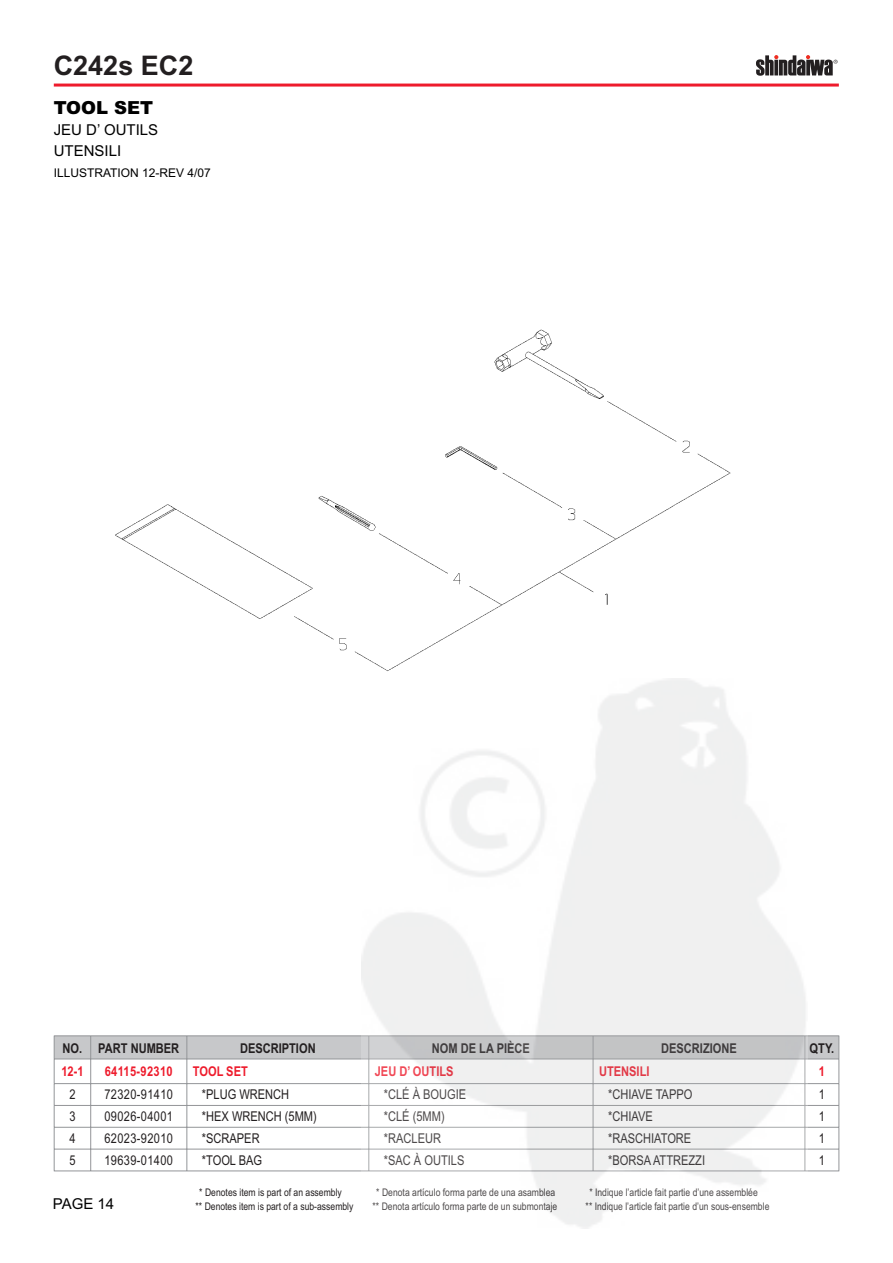
<style>
.page{position:relative;width:893px;height:1263px;background:#fff}
.page>*{position:absolute;margin:0;border:0;box-sizing:border-box;transform-origin:0 0}
.t1{font:700 27px "Arial";color:#231f20}
.t2{font:900 18px "Arial";color:#000}
.t3{font:15px/21px "Arial";color:#000}
.t4{font:13.5px "Arial Narrow";color:#231f20}
.t5{font:700 13.5px "Arial Narrow";color:#231f20}
.t6{font:13.5px "Arial Narrow";letter-spacing:.025em;color:#231f20}
.t7{font:700 13.5px "Arial Narrow";color:#ee1b2c}
.t8{font:700 13.5px "Arial Narrow";letter-spacing:.025em;color:#ee1b2c}
.t9{font:12px "Arial";color:#000}
.t10{font:10.5px "Arial Narrow";color:#231f20}
</style>
<div class="page">
<hr style="left:54px;top:84px;width:785px;height:3px;background:#ee1b2c">
<svg style="left:756px;top:55px;width:81px;height:21px"></svg>
<img style="left:115px;top:329px;width:616px;height:350px">
<hr style="left:54px;top:1035px;width:37px;height:1px;background:#939598">
<hr style="left:91px;top:1035px;width:96px;height:1px;background:#939598">
<hr style="left:187px;top:1035px;width:182px;height:1px;background:#939598">
<hr style="left:805px;top:1035px;width:34px;height:1px;background:#939598">
<svg style="left:54px;top:1036px;width:785px;height:135px"></svg>
<hr style="left:54px;top:1171px;width:751px;height:1px;background:#939598">
<hr style="left:805px;top:1171px;width:34px;height:1px;background:#939598">
<img style="left:361px;top:679px;width:447px;height:550px">
<h1 class="t1" style="left:54px;top:49px;width:141px">C242s EC2</h1>
<h2 class="t2" style="left:54px;top:97px;width:101px">TOOL SET</h2>
<h3 class="t3" style="left:54px;top:120px;width:106px">JEU D’ OUTILS<br>UTENSILI</h3>
<p class="t9" style="left:54px;top:166px;width:159px">ILLUSTRATION 12-REV 4/07</p>
<p class="t5" style="left:63px;top:1040px;width:118px">NO. PART NUMBER</p>
<p class="t5" style="left:240px;top:1040px;width:77px">DESCRIPTION</p>
<p class="t5" style="left:432px;top:1040px;width:100px">NOM DE LA PIÈCE</p>
<p class="t5" style="left:661px;top:1040px;width:77px">DESCRIZIONE</p>
<p class="t5" style="left:809px;top:1040px;width:26px">QTY.</p>
<p class="t7" style="left:61px;top:1064px;width:24px">12-1</p>
<p class="t8" style="left:105px;top:1064px;width:70px">64115-92310</p>
<p class="t7" style="left:193px;top:1064px;width:56px">TOOL SET</p>
<p class="t7" style="left:375px;top:1064px;width:80px">JEU D’ OUTILS</p>
<p class="t7" style="left:599px;top:1064px;width:52px">UTENSILI</p>
<p class="t7" style="left:819px;top:1064px;width:8px">1</p>
<p class="t4" style="left:69px;top:1090px;width:8px">2</p>
<p class="t6" style="left:104px;top:1090px;width:70px">72320-91410</p>
<p class="t4" style="left:202px;top:1090px;width:89px">*PLUG WRENCH</p>
<p class="t4" style="left:384px;top:1090px;width:84px">*CLÉ À BOUGIE</p>
<p class="t4" style="left:608px;top:1090px;width:86px">*CHIAVE TAPPO</p>
<p class="t4" style="left:819px;top:1090px;width:8px">1</p>
<p class="t4" style="left:69px;top:1112px;width:8px">3</p>
<p class="t6" style="left:104px;top:1112px;width:70px">09026-04001</p>
<p class="t4" style="left:202px;top:1112px;width:116px">*HEX WRENCH (5MM)</p>
<p class="t4" style="left:384px;top:1112px;width:62px">*CLÉ (5MM)</p>
<p class="t4" style="left:608px;top:1112px;width:46px">*CHIAVE</p>
<p class="t4" style="left:819px;top:1112px;width:8px">1</p>
<p class="t4" style="left:69px;top:1133px;width:8px">4</p>
<p class="t6" style="left:104px;top:1133px;width:70px">62023-92010</p>
<p class="t4" style="left:202px;top:1133px;width:59px">*SCRAPER</p>
<p class="t4" style="left:384px;top:1133px;width:59px">*RACLEUR</p>
<p class="t4" style="left:608px;top:1133px;width:85px">*RASCHIATORE</p>
<p class="t4" style="left:819px;top:1133px;width:8px">1</p>
<p class="t4" style="left:69px;top:1155px;width:8px">5</p>
<p class="t6" style="left:104px;top:1155px;width:70px">19639-01400</p>
<p class="t4" style="left:202px;top:1155px;width:62px">*TOOL BAG</p>
<p class="t4" style="left:384px;top:1155px;width:82px">*SAC À OUTILS</p>
<p class="t4" style="left:608px;top:1155px;width:98px">*BORSA ATTREZZI</p>
<p class="t4" style="left:819px;top:1155px;width:8px">1</p>
<p class="t10" style="left:199px;top:1189px;width:144px">* Denotes item is part of an assembly</p>
<p class="t10" style="left:376px;top:1189px;width:181px">* Denota artículo forma parte de una asamblea</p>
<p class="t10" style="left:589px;top:1189px;width:170px">* Indique l’article fait partie d’une assemblée</p>
<h3 class="t3" style="left:53px;top:1194px;width:63px">PAGE 14</h3>
<p class="t10" style="left:196px;top:1202px;width:159px">** Denotes item is part of a sub-assembly</p>
<p class="t10" style="left:373px;top:1202px;width:186px">** Denota artículo forma parte de un submontaje</p>
<p class="t10" style="left:586px;top:1202px;width:185px">** Indique l’article fait partie d’un sous-ensemble</p>
</div>
